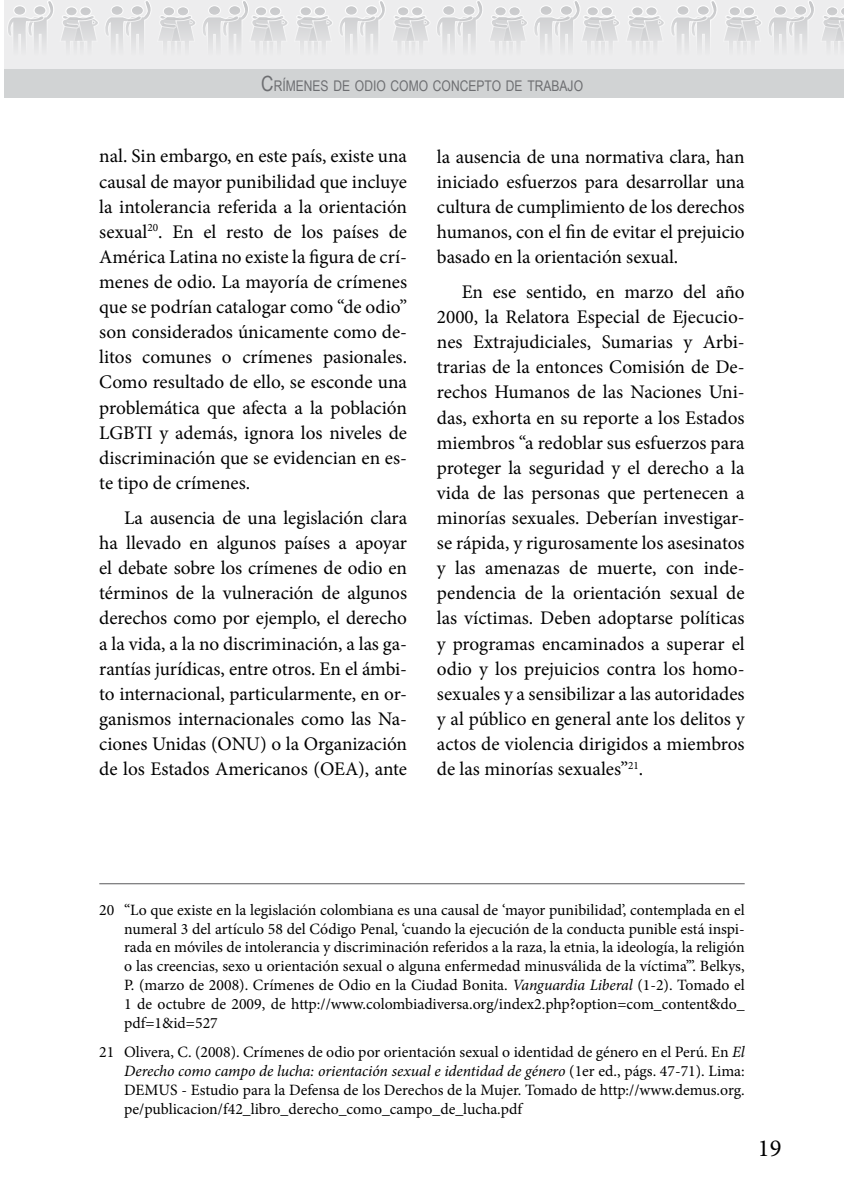
<style>
.page{position:relative;width:844px;height:1191px;background:#fff}
.page>*{position:absolute;margin:0;border:0;box-sizing:border-box;transform-origin:0 0}
.t1{font:24.5px "Minion Pro";color:#000}
.t2{font:19.25px/25px "Minion Pro";letter-spacing:-.005em;color:#000;text-align:justify}
.t3{font:15.75px/18.9px "Minion Pro";color:#000;text-align:justify}
.t4{font:14.7px "Arial Narrow";color:#6d6e71}
.t5{font:14.7px "Arial Narrow";color:#58595b}
.s1{font-size:21px;color:#6d6e71}
.s2{color:#6d6e71}
.s3{font-size:21px}
.s4{color:#58595b}
.s5{font-style:italic}
</style>
<div class="page">
<div style="left:4px;top:0;width:839px;height:82px;background:#ededee"></div>
<div style="left:4px;top:69px;width:839px;height:29px;background:#d1d3d4"></div>
<svg style="left:8px;top:0;width:835px;height:43px"></svg>
<div style="left:587px;top:7px;width:11px;height:9px;background:#c7c8ca;border-radius:50%"></div>
<div style="left:586px;top:6px;width:12px;height:10px;border:1px solid #fff;border-radius:50%"></div>
<div style="left:601px;top:7px;width:11px;height:9px;background:#c7c8ca;border-radius:50%"></div>
<div style="left:600px;top:6px;width:12px;height:10px;border:1px solid #fff;border-radius:50%"></div>
<hr style="left:99px;top:883px;width:645px;height:1px;background:#58595b">
<p class="t5" style="left:261px;top:75px;width:208px"><span class="s1">C</span><span class="s2">RÍMENES</span> <span class="s3">A</span><span class="s2">DE</span>NÁLISIS DEL MARCO</p>
<p class="t4" style="left:355px;top:75px;width:158px">ODIO COMO CONCE<span class="s4">LEGAL</span></p>
<p class="t4" style="left:476px;top:75px;width:108px">PTO DE TRABAJO</p>
<p class="t2" style="left:99px;top:144px;width:309px">nal. Sin embargo, en este país, existe una causal de mayor punibilidad que incluye la intolerancia referida a la orientación sexual<sup>20</sup>. En el resto de los países de América Latina no existe la figura de crí&shy;menes de odio. La mayoría de crímenes que se podrían catalogar como “de odio” son considerados únicamente como de&shy;litos comunes o crímenes pasionales.<br>Como resultado de ello, se esconde una problemática que afecta a la población LGBTI y además, ignora los niveles de discriminación que se evidencian en es&shy;te tipo de crímenes.</p>
<p class="t2" style="left:99px;top:505px;width:309px;text-indent:25px">La ausencia de una legislación clara ha llevado en algunos países a apoyar el debate sobre los crímenes de odio en términos de la vulneración de algunos derechos como por ejemplo, el derecho a la vida, a la no discriminación, a las ga&shy;rantías jurídicas, entre otros. En el ámbi&shy;to internacional, particularmente, en or&shy;ganismos internacionales como las Na&shy;ciones Unidas (ONU) o la Organización de los Estados Americanos (OEA), ante</p>
<p class="t2" style="left:437px;top:144px;width:309px">la ausencia de una normativa clara, han iniciado esfuerzos para desarrollar una cultura de cumplimiento de los derechos humanos, con el fin de evitar el prejuicio basado en la orientación sexual.</p>
<p class="t2" style="left:437px;top:279px;width:309px;text-indent:25px">En ese sentido, en marzo del año 2000, la Relatora Especial de Ejecucio&shy;nes Extrajudiciales, Sumarias y Arbi&shy;trarias de la entonces Comisión de De&shy;rechos Humanos de las Naciones Uni&shy;das, exhorta en su reporte a los Estados miembros “a redoblar sus esfuerzos para proteger la seguridad y el derecho a la vida de las personas que pertenecen a minorías sexuales. Deberían investigar&shy;se rápida, y rigurosamente los asesinatos y las amenazas de muerte, con inde&shy;pendencia de la orientación sexual de las víctimas. Deben adoptarse políticas y programas encaminados a superar el odio y los prejuicios contra los homo&shy;sexuales y a sensibilizar a las autoridades y al público en general ante los delitos y actos de violencia dirigidos a miembros de las minorías sexuales”<sup>21</sup>.</p>
<p class="t3" style="left:124px;top:900px;width:622px;text-indent:-25px">20 “Lo que existe en la legislación colombiana es una causal de ‘mayor punibilidad’, contemplada en el numeral 3 del artículo 58 del Código Penal, ‘cuando la ejecución de la conducta punible está inspi&shy;rada en móviles de intolerancia y discriminación referidos a la raza, la etnia, la ideología, la religión o las creencias, sexo u orientación sexual o alguna enfermedad minusválida de la víctima’”. Belkys, P. (marzo de 2008). Crímenes de Odio en la Ciudad Bonita. <span class="s5">Vanguardia Liberal</span> (1-2). Tomado el 1 de octubre de 2009, de http://www.colombiadiversa.org/index2.php?option=com_content&amp;do_ pdf=1&amp;id=527</p>
<p class="t3" style="left:124px;top:1042px;width:622px;text-indent:-25px">21 Olivera, C. (2008). Crímenes de odio por orientación sexual o identidad de género en el Perú. En <span class="s5">El Derecho como campo de lucha: orientación sexual e identidad de género</span> (1er ed., págs. 47-71). Lima:<br>DEMUS - Estudio para la Defensa de los Derechos de la Mujer. Tomado de http://www.demus.org. pe/publicacion/f42_libro_derecho_como_campo_de_lucha.pdf</p>
<p class="t1" style="left:757px;top:1132px;width:25px">19</p>
</div>
